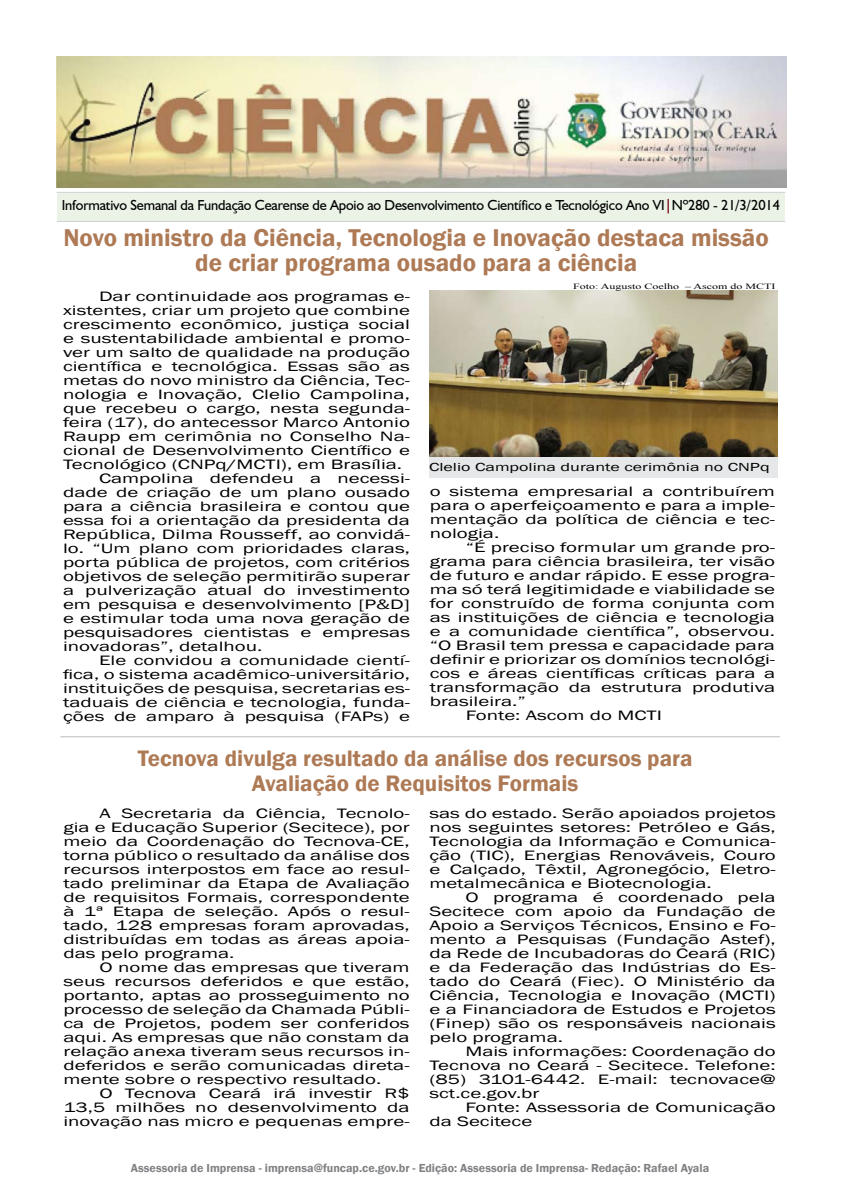
<style>
.page{position:relative;width:842px;height:1191px;background:#fff}
.page>*{position:absolute;margin:0;border:0;box-sizing:border-box;transform-origin:0 0}
.t1{font:600 25px/25px "Franklin Gothic";color:#ae7a55;text-align:center}
.t2{font:600 23px/25px "Franklin Gothic";color:#ae7a55;text-align:center}
.t3{font:14.5px "Humanist 521 BT";letter-spacing:-.01em;color:#000}
.t4{font:14px/14px "Franklin Gothic";color:#000;text-align:justify;scale:1.5 1}
.t5{font:600 12px "Franklin Gothic";color:#808285}
.t6{font:12px "Franklin Gothic";color:#000;scale:1.5 1}
.t7{font:8px "Times New Roman";color:#000;scale:1.5 1}
.s1{font-weight:700;color:#7f1523}
</style>
<div class="page">
<div style="left:57px;top:193px;width:728px;height:28px;background:#eaf3e6"></div>
<img style="left:56px;top:57px;width:730px;height:130px">
<hr style="left:57px;top:192px;width:728px;height:1px;background:#d1d3d4">
<hr style="left:57px;top:221px;width:728px;height:1px;background:#d1d3d4">
<hr style="left:61px;top:736px;width:719px;height:1px;background:#bcbdc0">
<img style="left:429px;top:290px;width:348px;height:167px">
<div style="left:429px;top:457px;width:348px;height:21px;background:#e6e7e8"></div>
<p class="t3" style="left:62px;top:196px;width:720px">Informativo Semanal da Fundação Cearense de Apoio ao Desenvolvimento Científico e Tecnológico Ano VI<span class="s1">|</span>Nº280 - 21/3/2014</p>
<h1 class="t1" style="left:63px;top:225px;width:707px">Novo ministro da Ciência, Tecnologia e Inovação destaca missão de criar programa ousado para a ciência</h1>
<p class="t4" style="left:99px;top:289px;width:209px">Dar continuidade aos programas e-</p>
<p class="t4" style="left:63px;top:303px;width:233px">xistentes, criar um projeto que combine</p>
<p class="t4" style="left:63px;top:317px;width:233px">crescimento econômico, justiça social</p>
<p class="t4" style="left:63px;top:331px;width:233px">e sustentabilidade ambiental e promo-</p>
<p class="t4" style="left:63px;top:345px;width:233px">ver um salto de qualidade na produção</p>
<p class="t4" style="left:63px;top:359px;width:233px">científica e tecnológica. Essas são as</p>
<p class="t4" style="left:63px;top:373px;width:233px">metas do novo ministro da Ciência, Tec-</p>
<p class="t4" style="left:63px;top:387px;width:233px">nologia e Inovação, Clelio Campolina,</p>
<p class="t4" style="left:63px;top:401px;width:233px">que recebeu o cargo, nesta segunda-</p>
<p class="t4" style="left:63px;top:415px;width:233px">feira (17), do antecessor Marco Antonio</p>
<p class="t4" style="left:63px;top:429px;width:233px">Raupp em cerimônia no Conselho Na-</p>
<p class="t4" style="left:63px;top:443px;width:233px">cional de Desenvolvimento Científico e</p>
<p class="t4" style="left:63px;top:457px;width:228px">Tecnológico (CNPq/MCTI), em Brasília.</p>
<p class="t4" style="left:99px;top:471px;width:209px">Campolina defendeu a necessi-</p>
<p class="t4" style="left:63px;top:485px;width:233px">dade de criação de um plano ousado</p>
<p class="t4" style="left:63px;top:499px;width:233px">para a ciência brasileira e contou que</p>
<p class="t4" style="left:63px;top:513px;width:233px">essa foi a orientação da presidenta da</p>
<p class="t4" style="left:63px;top:527px;width:233px">República, Dilma Rousseff, ao convidá-</p>
<p class="t4" style="left:63px;top:541px;width:233px">lo. “Um plano com prioridades claras,</p>
<p class="t4" style="left:63px;top:555px;width:233px">porta pública de projetos, com critérios</p>
<p class="t4" style="left:63px;top:569px;width:233px">objetivos de seleção permitirão superar</p>
<p class="t4" style="left:63px;top:583px;width:233px">a pulverização atual do investimento</p>
<p class="t4" style="left:63px;top:597px;width:233px">em pesquisa e desenvolvimento [P&amp;D]</p>
<p class="t4" style="left:63px;top:611px;width:233px">e estimular toda uma nova geração de</p>
<p class="t4" style="left:63px;top:625px;width:233px">pesquisadores cientistas e empresas</p>
<p class="t4" style="left:63px;top:639px;width:134px">inovadoras”, detalhou.</p>
<p class="t4" style="left:99px;top:653px;width:209px">Ele convidou a comunidade cientí-</p>
<p class="t4" style="left:63px;top:667px;width:233px">fica, o sistema acadêmico-universitário,</p>
<p class="t4" style="left:63px;top:681px;width:233px">instituições de pesquisa, secretarias es-</p>
<p class="t4" style="left:63px;top:695px;width:233px">taduais de ciência e tecnologia, funda-</p>
<p class="t4" style="left:63px;top:709px;width:233px">ções de amparo à pesquisa (FAPs) e</p>
<p class="t7" style="left:573px;top:280px;width:136px">Foto: Augusto Coelho – Ascom do MCTI</p>
<p class="t6" style="left:429px;top:459px;width:229px">Clelio Campolina durante cerimônia no CNPq</p>
<p class="t4" style="left:430px;top:485px;width:232px">o sistema empresarial a contribuírem para o aperfeiçoamento e para a imple&shy;mentação da política de ciência e tec&shy;nologia.</p>
<p class="t4" style="left:466px;top:541px;width:208px">“É preciso formular um grande pro-</p>
<p class="t4" style="left:430px;top:555px;width:232px">grama para ciência brasileira, ter visão</p>
<p class="t4" style="left:430px;top:569px;width:232px">de futuro e andar rápido. E esse progra-</p>
<p class="t4" style="left:430px;top:583px;width:232px">ma só terá legitimidade e viabilidade se</p>
<p class="t4" style="left:430px;top:597px;width:232px">for construído de forma conjunta com</p>
<p class="t4" style="left:430px;top:611px;width:232px">as instituições de ciência e tecnologia</p>
<p class="t4" style="left:430px;top:625px;width:232px">e a comunidade científica”, observou.</p>
<p class="t4" style="left:430px;top:639px;width:232px">“O Brasil tem pressa e capacidade para</p>
<p class="t4" style="left:430px;top:653px;width:232px">definir e priorizar os domínios tecnológi-</p>
<p class="t4" style="left:430px;top:667px;width:232px">cos e áreas científicas críticas para a</p>
<p class="t4" style="left:430px;top:681px;width:232px">transformação da estrutura produtiva</p>
<p class="t4" style="left:430px;top:695px;width:66px">brasileira.”</p>
<p class="t4" style="left:466px;top:709px;width:132px">Fonte: Ascom do MCTI</p>
<h2 class="t2" style="left:138px;top:746px;width:556px">Tecnova divulga resultado da análise dos recursos para<br>Avaliação de Requisitos Formais</h2>
<p class="t4" style="left:429px;top:806px;width:232px">sas do estado. Serão apoiados projetos nos seguintes setores: Petróleo e Gás, Tecnologia da Informação e Comunica&shy;ção (TIC), Energias Renováveis, Couro e Calçado, Têxtil, Agronegócio, Eletro&shy;metalmecânica e Biotecnologia.</p>
<p class="t4" style="left:429px;top:890px;width:232px;text-indent:36px">O programa é coordenado pela Secitece com apoio da Fundação de Apoio a Serviços Técnicos, Ensino e Fo&shy;mento a Pesquisas (Fundação Astef), da Rede de Incubadoras do Ceará (RIC) e da Federação das Indústrias do Es&shy;tado do Ceará (Fiec). O Ministério da Ciência, Tecnologia e Inovação (MCTI) e a Financiadora de Estudos e Projetos (Finep) são os responsáveis nacionais pelo programa.</p>
<p class="t4" style="left:429px;top:1044px;width:232px;text-indent:36px">Mais informações: Coordenação do Tecnova no Ceará - Secitece. Telefone: (85) 3101-6442. E-mail: tecnovace@ sct.ce.gov.br</p>
<p class="t4" style="left:429px;top:1100px;width:232px;text-indent:36px">Fonte: Assessoria de Comunicação da Secitece</p>
<p class="t4" style="left:63px;top:806px;width:232px;text-indent:36px">A Secretaria da Ciência, Tecnolo&shy;gia e Educação Superior (Secitece), por meio da Coordenação do Tecnova-CE, torna público o resultado da análise dos recursos interpostos em face ao resul&shy;tado preliminar da Etapa de Avaliação de requisitos Formais, correspondente à 1ª Etapa de seleção. Após o resul&shy;tado, 128 empresas foram aprovadas, distribuídas em todas as áreas apoia&shy;das pelo programa.</p>
<p class="t4" style="left:63px;top:960px;width:232px;text-indent:36px">O nome das empresas que tiveram seus recursos deferidos e que estão, portanto, aptas ao prosseguimento no processo de seleção da Chamada Públi&shy;ca de Projetos, podem ser conferidos aqui. As empresas que não constam da relação anexa tiveram seus recursos in&shy;deferidos e serão comunicadas direta&shy;mente sobre o respectivo resultado.</p>
<p class="t4" style="left:63px;top:1086px;width:232px;text-indent:36px">O Tecnova Ceará irá investir R$ 13,5 milhões no desenvolvimento da inovação nas micro e pequenas empre-</p>
<p class="t5" style="left:131px;top:1160px;width:580px">Assessoria de Imprensa - imprensa@funcap.ce.gov.br - Edição: Assessoria de Imprensa- Redação: Rafael Ayala</p>
</div>
